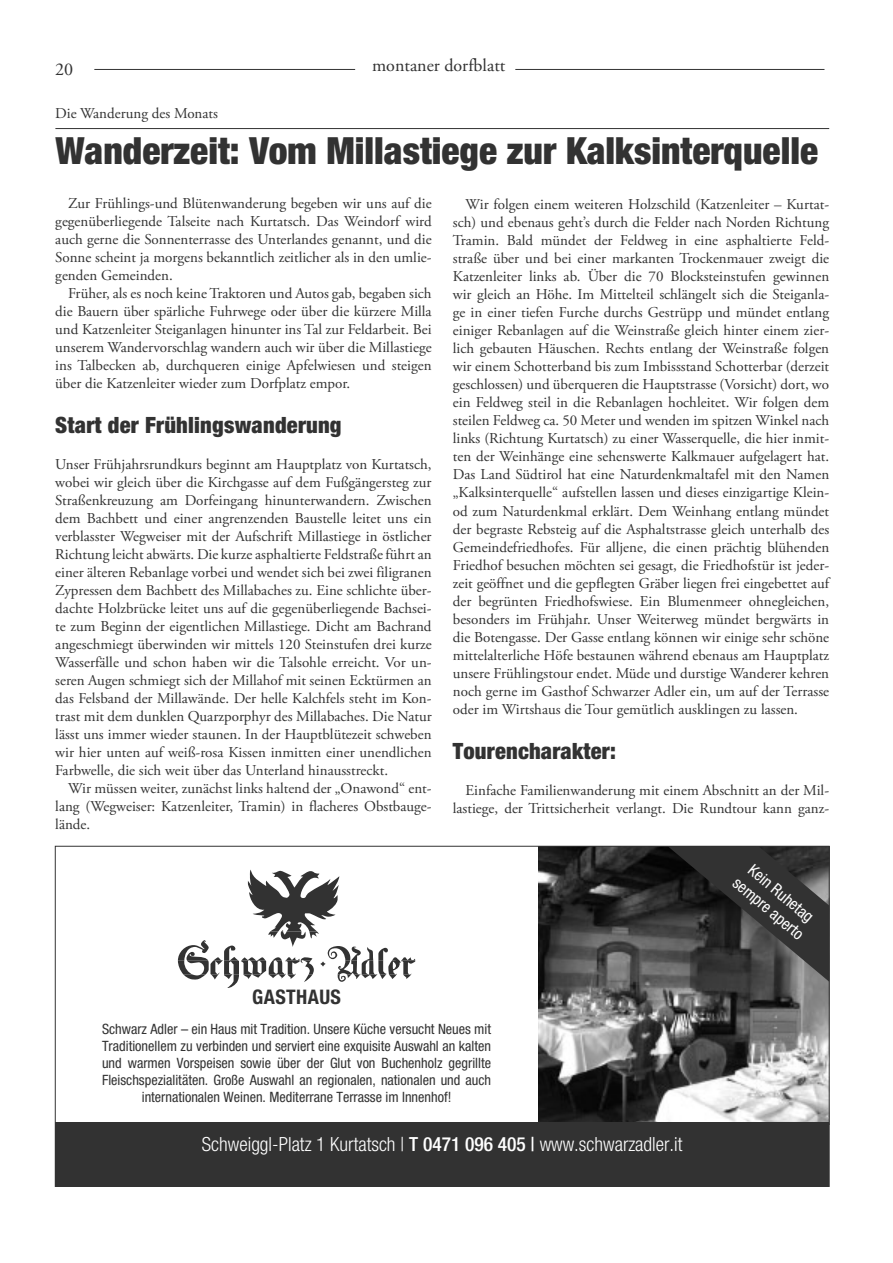
<style>
.page{position:relative;width:893px;height:1263px;background:#fff}
.page>*{position:absolute;margin:0;border:0;box-sizing:border-box;transform-origin:0 0}
.t1{font:900 condensed 37.5px "Helvetica Neue";color:#323232}
.t2{font:900 condensed 22.5px "Helvetica Neue";letter-spacing:.01em;color:#323232}
.t3{font:700 condensed 20.1px "Helvetica Neue";letter-spacing:.02em;color:#323232}
.t4{font:300 condensed 19.5px "Helvetica Neue";color:#fff}
.t5{font:18px "Adobe Garamond Pro";color:#323232}
.t6{font:condensed 16.2px/19.5px "Helvetica Neue";color:#fff}
.t7{font:15px/18px "Adobe Garamond Pro";color:#323232;text-align:justify}
.t8{font:condensed 14.25px/17.1px "Helvetica Neue";color:#323232;text-align:center}
.s1{font-weight:500}
</style>
<div class="page">
<hr style="left:94px;top:69px;width:261px;height:1px;background:#323232">
<hr style="left:515px;top:69px;width:309px;height:1px;background:#323232">
<hr style="left:55px;top:128px;width:774px;height:1px;background:#323232">
<img style="left:539px;top:848px;width:289px;height:273px">
<div style="left:55px;top:1121px;width:774px;height:65px;background:#323232"></div>
<svg style="left:668px;top:848px;width:160px;height:134px;background:#383838"></svg>
<svg style="left:178px;top:870px;width:237px;height:118px"></svg>
<p class="t5" style="left:55px;top:59px;width:19px">20</p>
<p class="t5" style="left:372px;top:55px;width:135px">montaner dorfblatt</p>
<p class="t7" style="left:55px;top:105px;width:164px">Die Wanderung des Monats</p>
<h1 class="t1" style="left:55px;top:127px;width:764px">Wanderzeit: Vom Millastiege zur Kalksinterquelle</h1>
<p class="t7" style="left:55px;top:195px;width:378px;text-indent:13px">Zur Frühlings-und Blütenwanderung begeben wir uns auf die gegenüberliegende Talseite nach Kurtatsch. Das Weindorf wird auch gerne die Sonnenterrasse des Unterlandes genannt, und die Sonne scheint ja morgens bekanntlich zeitlicher als in den umlie&shy;genden Gemeinden.</p>
<p class="t7" style="left:55px;top:285px;width:378px;text-indent:13px">Früher, als es noch keine Traktoren und Autos gab, begaben sich die Bauern über spärliche Fuhrwege oder über die kürzere Milla und Katzenleiter Steiganlagen hinunter ins Tal zur Feldarbeit. Bei unserem Wandervorschlag wandern auch wir über die Millastiege ins Talbecken ab, durchqueren einige Apfelwiesen und steigen über die Katzenleiter wieder zum Dorfplatz empor.</p>
<h2 class="t2" style="left:55px;top:411px;width:288px">Start der Frühlingswanderung</h2>
<p class="t7" style="left:55px;top:456px;width:378px">Unser Frühjahrsrundkurs beginnt am Hauptplatz von Kurtatsch, wobei wir gleich über die Kirchgasse auf dem Fußgängersteg zur Straßenkreuzung am Dorfeingang hinunterwandern. Zwischen dem Bachbett und einer angrenzenden Baustelle leitet uns ein verblasster Wegweiser mit der Aufschrift Millastiege in östlicher Richtung leicht abwärts. Die kurze asphaltierte Feldstraße führt an einer älteren Rebanlage vorbei und wendet sich bei zwei filigranen Zypressen dem Bachbett des Millabaches zu. Eine schlichte über&shy;dachte Holzbrücke leitet uns auf die gegenüberliegende Bachsei&shy;te zum Beginn der eigentlichen Millastiege. Dicht am Bachrand angeschmiegt überwinden wir mittels 120 Steinstufen drei kurze Wasserfälle und schon haben wir die Talsohle erreicht. Vor un&shy;seren Augen schmiegt sich der Millahof mit seinen Ecktürmen an das Felsband der Millawände. Der helle Kalchfels steht im Kon&shy;trast mit dem dunklen Quarzporphyr des Millabaches. Die Natur lässt uns immer wieder staunen. In der Hauptblütezeit schweben wir hier unten auf weiß-rosa Kissen inmitten einer unendlichen Farbwelle, die sich weit über das Unterland hinausstreckt.</p>
<p class="t7" style="left:55px;top:780px;width:378px;text-indent:13px">Wir müssen weiter, zunächst links haltend der „Onawond“ ent&shy;lang (Wegweiser: Katzenleiter, Tramin) in flacheres Obstbauge&shy;lände.</p>
<h3 class="t3" style="left:252px;top:984px;width:90px">GASTHAUS</h3>
<p class="t7" style="left:453px;top:196px;width:378px;text-indent:13px">Wir folgen einem weiteren Holzschild (Katzenleiter – Kurtat&shy;sch) und ebenaus geht’s durch die Felder nach Norden Richtung Tramin. Bald mündet der Feldweg in eine asphaltierte Feld&shy;straße über und bei einer markanten Trockenmauer zweigt die Katzenleiter links ab. Über die 70 Blocksteinstufen gewinnen wir gleich an Höhe. Im Mittelteil schlängelt sich die Steiganla&shy;ge in einer tiefen Furche durchs Gestrüpp und mündet entlang einiger Rebanlagen auf die Weinstraße gleich hinter einem zier&shy;lich gebauten Häuschen. Rechts entlang der Weinstraße folgen wir einem Schotterband bis zum Imbissstand Schotterbar (derzeit geschlossen) und überqueren die Hauptstrasse (Vorsicht) dort, wo ein Feldweg steil in die Rebanlagen hochleitet. Wir folgen dem steilen Feldweg ca. 50 Meter und wenden im spitzen Winkel nach links (Richtung Kurtatsch) zu einer Wasserquelle, die hier inmit&shy;ten der Weinhänge eine sehenswerte Kalkmauer aufgelagert hat.<br>Das Land Südtirol hat eine Naturdenkmaltafel mit den Namen „Kalksinterquelle“ aufstellen lassen und dieses einzigartige Klein&shy;od zum Naturdenkmal erklärt. Dem Weinhang entlang mündet der begraste Rebsteig auf die Asphaltstrasse gleich unterhalb des Gemeindefriedhofes. Für alljene, die einen prächtig blühenden Friedhof besuchen möchten sei gesagt, die Friedhofstür ist jeder&shy;zeit geöffnet und die gepflegten Gräber liegen frei eingebettet auf der begrünten Friedhofswiese. Ein Blumenmeer ohnegleichen, besonders im Frühjahr. Unser Weiterweg mündet bergwärts in die Botengasse. Der Gasse entlang können wir einige sehr schöne mittelalterliche Höfe bestaunen während ebenaus am Hauptplatz unsere Frühlingstour endet. Müde und durstige Wanderer kehren noch gerne im Gasthof Schwarzer Adler ein, um auf der Terrasse oder im Wirtshaus die Tour gemütlich ausklingen zu lassen.</p>
<h2 class="t2" style="left:453px;top:737px;width:165px">Tourencharakter:</h2>
<p class="t7" style="left:453px;top:781px;width:378px;text-align:right">Einfache Familienwanderung mit einem Abschnitt an der Mil&shy;lastiege, der Trittsicherheit verlangt. Die Rundtour kann ganz-</p>
<p class="t6" style="left:754px;top:858px;width:88px;rotate:40deg">Kein Ruhetag sempre aperto</p>
<p class="t8" style="left:102px;top:1020px;width:391px">Schwarz Adler – ein Haus mit Tradition. Unsere Küche versucht Neues mit Traditionellem zu verbinden und serviert eine exquisite Auswahl an kalten und warmen Vorspeisen sowie über der Glut von Buchenholz gegrillte Fleischspezialitäten. Große Auswahl an regionalen, nationalen und auch internationalen Weinen. Mediterrane Terrasse im Innenhof!</p>
<h3 class="t4" style="left:202px;top:1132px;width:482px">Schweiggl-Platz 1 Kurtatsch | <span class="s1">T 0471 096 405 |</span> www.schwarzadler.it</h3>
</div>
